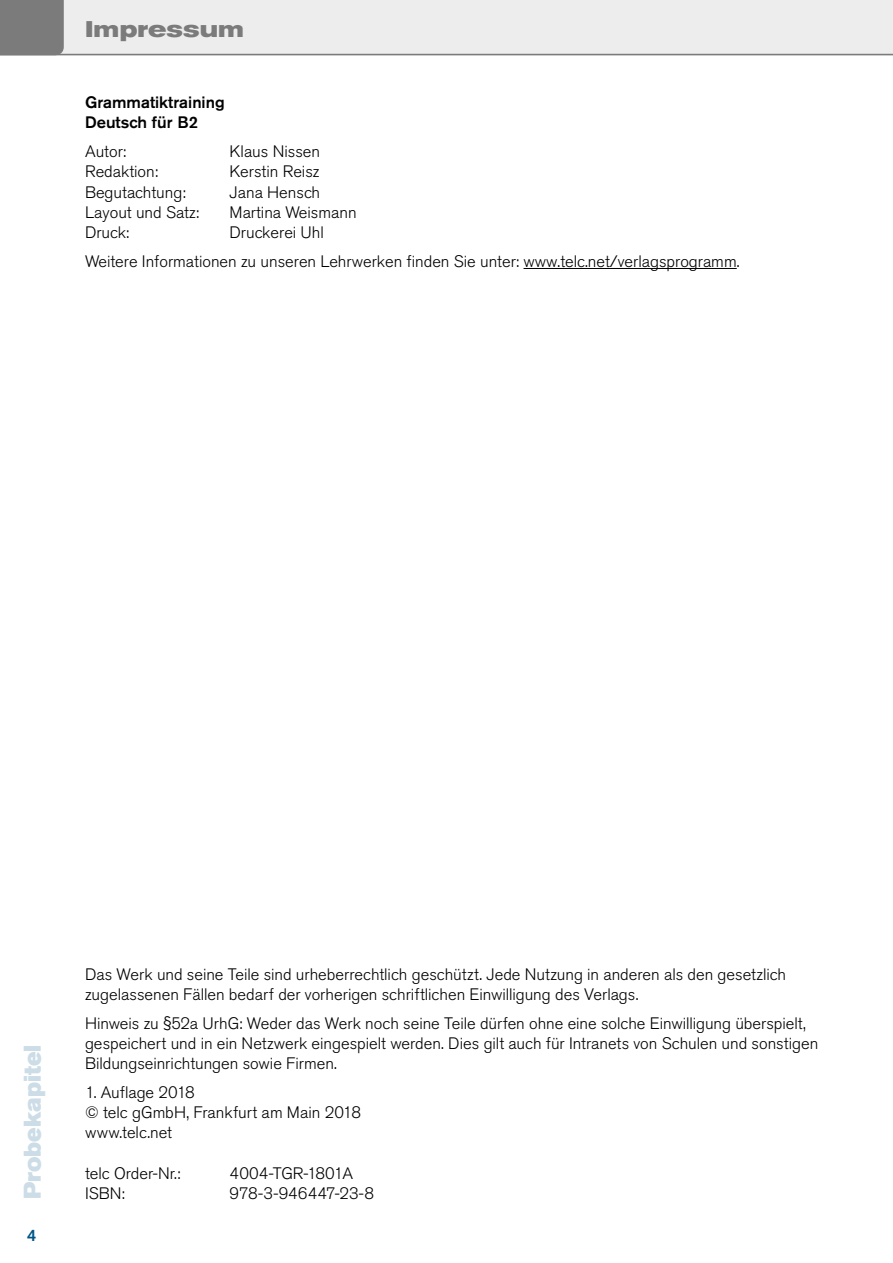
<style>
.page{position:relative;width:893px;height:1263px;background:#fff}
.page>*{position:absolute;margin:0;border:0;box-sizing:border-box;transform-origin:0 0}
.t1{font:24px "Akzidenz Grotesk Pro Super";color:#ccdde7}
.t2{font:700 expanded 22.5px "Akzidenz Grotesk Pro";letter-spacing:.01em;color:#7c7b7b}
.t3{font:300 16.5px/20.2px "Akzidenz Grotesk Pro";color:#000}
.t4{font:500 16.5px/20.2px "Akzidenz Grotesk Pro";color:#000}
.t5{font:500 16.5px "Akzidenz Grotesk Pro";color:#005487}
</style>
<div class="page">
<hr style="left:523px;top:268px;width:214px;height:1px;background:#000">
<div style="left:0;top:0;width:893px;height:55px;background:#ededed"></div>
<hr style="left:0;top:54px;width:893px;height:1px;background:#7c7b7b">
<div style="left:0;top:0;width:64px;height:54px;background:#7c7b7b"></div>
<h2 class="t2" style="left:85px;top:14px;width:160px">Impressum</h2>
<p class="t4" style="left:85px;top:92px;width:141px">Grammatiktraining<br>Deutsch für B2</p>
<p class="t3" style="left:85px;top:141px;width:43px">Autor:</p>
<p class="t3" style="left:230px;top:141px;width:92px">Klaus Nissen</p>
<p class="t3" style="left:85px;top:161px;width:75px">Redaktion:</p>
<p class="t3" style="left:230px;top:161px;width:91px">Kerstin Reisz</p>
<p class="t3" style="left:85px;top:182px;width:102px">Begutachtung:</p>
<p class="t3" style="left:230px;top:182px;width:92px">Jana Hensch</p>
<p class="t3" style="left:85px;top:202px;width:116px">Layout und Satz:</p>
<p class="t3" style="left:230px;top:202px;width:129px">Martina Weismann</p>
<p class="t3" style="left:85px;top:222px;width:46px">Druck:</p>
<p class="t3" style="left:85px;top:218px;width:656px;line-height:28.8px;text-indent:145px">Druckerei Uhl<br>Weitere Informationen zu unseren Lehrwerken finden Sie unter: www.telc.net/verlagsprogramm.</p>
<h1 class="t1" style="left:17px;top:1199px;width:156px;rotate:-90deg">Probekapitel</h1>
<p class="t5" style="left:27px;top:1225px;width:11px">4</p>
<p class="t3" style="left:85px;top:964px;width:703px">Das Werk und seine Teile sind urheberrechtlich geschützt. Jede Nutzung in anderen als den gesetzlich zugelassenen Fällen bedarf der vorherigen schriftlichen Einwilligung des Verlags.</p>
<p class="t3" style="left:85px;top:1013px;width:735px">Hinweis zu §52a UrhG: Weder das Werk noch seine Teile dürfen ohne eine solche Einwilligung überspielt, gespeichert und in ein Netzwerk eingespielt werden. Dies gilt auch für Intranets von Schulen und sonstigen<br>Bildungseinrichtungen sowie Firmen.</p>
<p class="t3" style="left:85px;top:1082px;width:278px">1. Auflage 2018<br>© telc gGmbH, Frankfurt am Main 2018 www.telc.net</p>
<p class="t3" style="left:85px;top:1163px;width:97px">telc Order-Nr.:</p>
<p class="t3" style="left:230px;top:1163px;width:125px">4004-TGR-1801A</p>
<p class="t3" style="left:85px;top:1183px;width:42px">ISBN:</p>
<p class="t3" style="left:230px;top:1183px;width:146px">978-3-946447-23-8</p>
</div>
